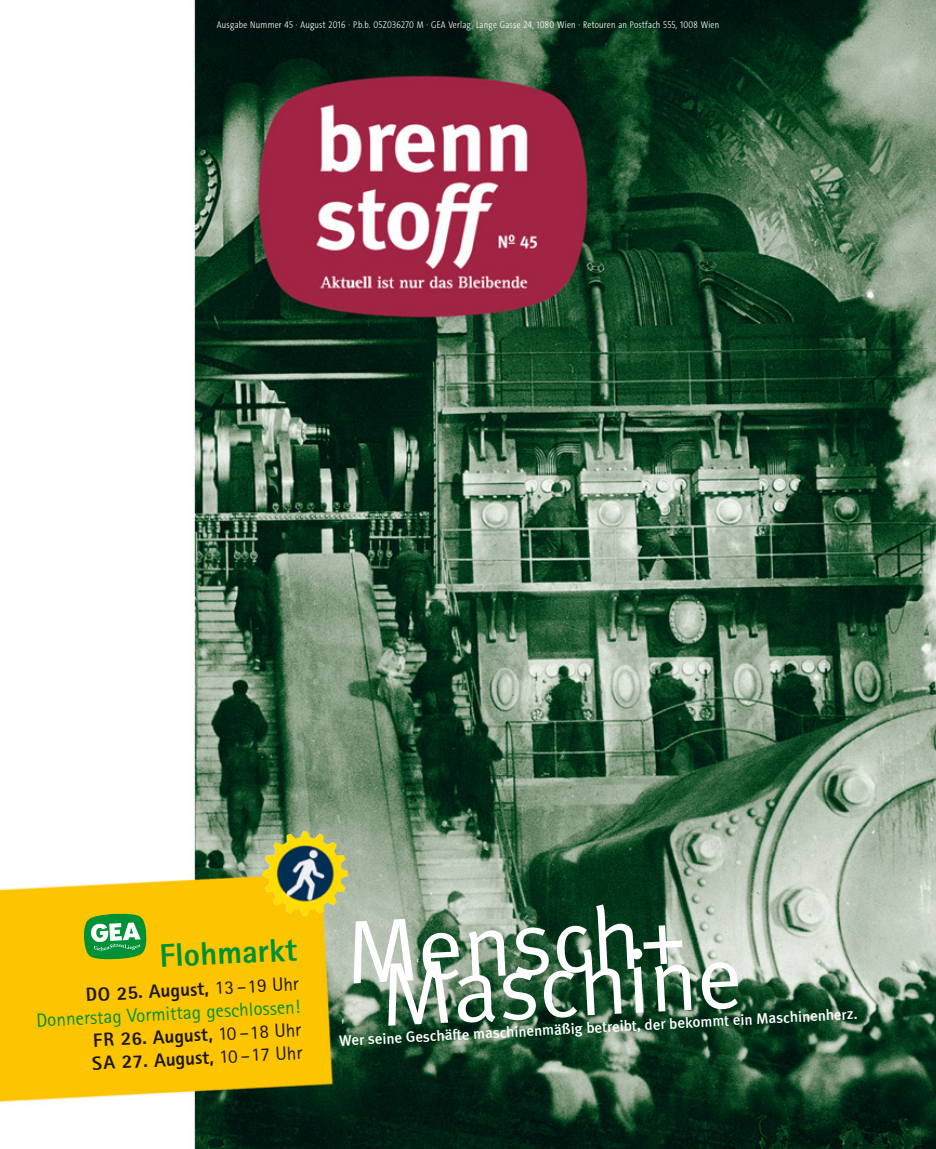
<style>
.page{position:relative;width:936px;height:1149px;background:#fff}
.page>*{position:absolute;margin:0;border:0;box-sizing:border-box;transform-origin:0 0}
.t1{font:90px "Meta Plus Normal";color:#fff}
.t2{font:800 32.7px "Rotis Sans Serif";color:#009036}
.t3{font:800 19.05px/23px "Rotis Sans Serif";color:#1a171c;text-align:right}
.t4{font:500 15px "Meta Plus";color:#fff}
.t5{font:300 9.75px "The Sans Cd LF3";letter-spacing:.025em;color:#fff}
.s1{font-weight:400}
.s2{font-weight:400;color:#009036}
</style>
<div class="page">
<img style="left:0;top:0;width:935px;height:1148px">
<svg style="left:84px;top:913px;width:62px;height:46px"></svg>
<img style="left:264px;top:830px;width:84px;height:86px">
<p class="t5" style="left:217px;top:19px;width:503px">Ausgabe Nummer 45 · August 2016 · P.b.b. 05Z036270 M · GEA Verlag, Lange Gasse 24, 1080 Wien · Retouren an Postfach 555, 1008 Wien</p>
<h2 class="t2" style="left:159px;top:944px;width:139px;rotate:-3deg">Flohmarkt</h2>
<h3 class="t3" style="left:35px;top:987px;width:265px;rotate:-3deg">DO 25. August, <span class="s1">13 –19 Uhr<br></span><span class="s2">Donnerstag Vormittag geschlossen!<br></span>FR 26. August, <span class="s1">10 –18 Uhr<br></span>SA 27. August, <span class="s1">10 –17 Uhr</span></h3>
<h1 class="t1" style="left:344px;top:918px;width:341px;rotate:-3deg">Mensch+</h1>
<h3 class="t4" style="left:339px;top:1034px;width:520px;rotate:-3deg">Wer seine Geschäfte maschinenmäßig betreibt, der bekommt ein Maschinenherz.</h3>
<h1 class="t1" style="left:379px;top:960px;width:364px;rotate:-3deg">Maschine</h1>
</div>
